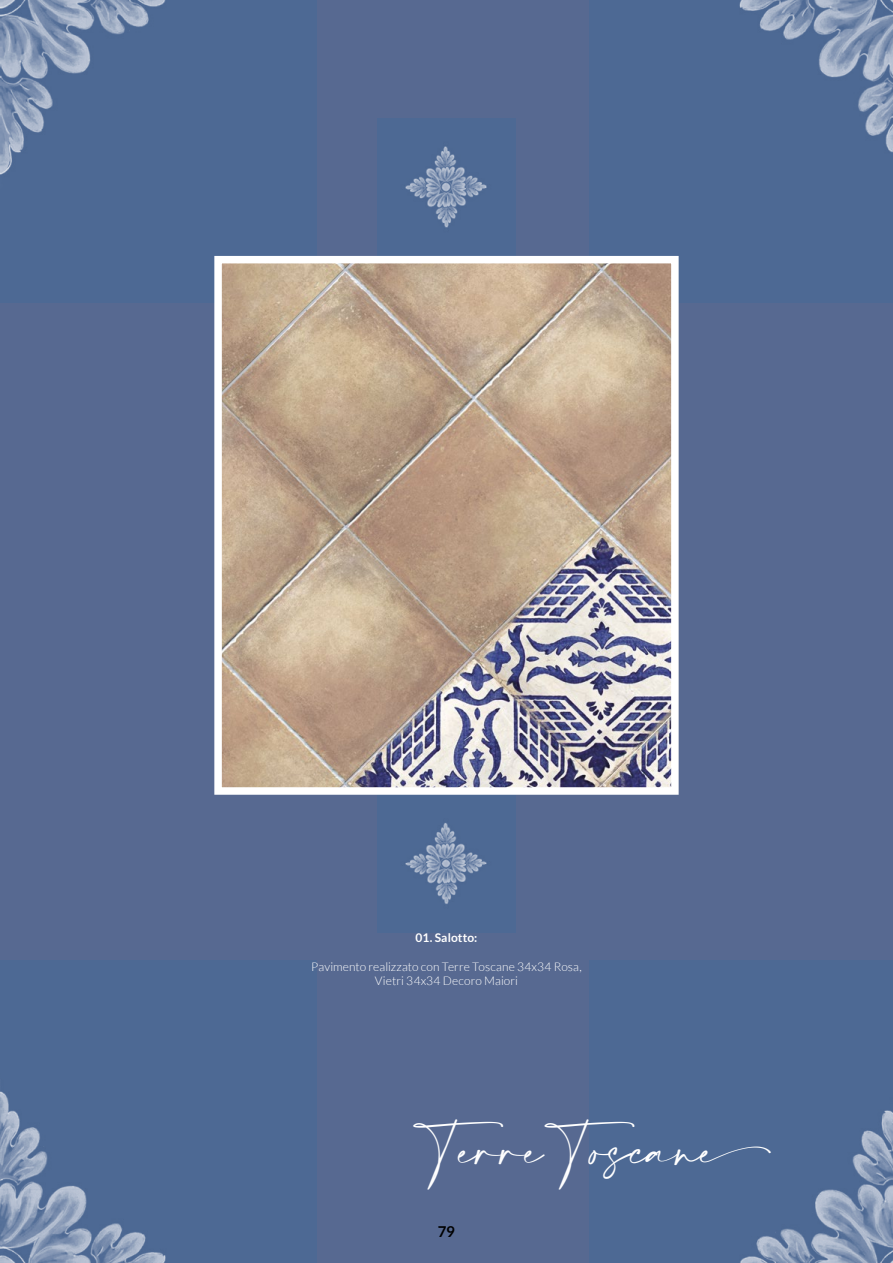
<style>
.page{position:relative;width:893px;height:1263px;background:#fff}
.page>*{position:absolute;margin:0;border:0;box-sizing:border-box;transform-origin:0 0}
.t1{font:36px "Amalfi Coast";color:#fff}
.t2{font:700 15px "Lato";color:#000}
.t3{font:300 12px/14.4px "Lato";letter-spacing:.005em;color:#fff;text-align:center}
.t4{font:700 12px "Lato";letter-spacing:.01em;color:#fff}
</style>
<div class="page">
<div style="left:1px;top:0;width:892px;height:1263px;background:#576991"></div>
<img style="left:400px;top:141px;width:92px;height:92px">
<img style="left:400px;top:818px;width:92px;height:91px">
<img style="left:739px;top:0;width:154px;height:154px">
<img style="left:1px;top:0;width:166px;height:178px">
<img style="left:1px;top:1080px;width:166px;height:183px">
<img style="left:739px;top:1097px;width:154px;height:166px">
<img style="left:223px;top:265px;width:447px;height:521px">
<div style="left:214px;top:256px;width:465px;height:539px;border:8px solid #fff"></div>
<p class="t4" style="left:416px;top:931px;width:63px">01. Salotto:</p>
<p class="t3" style="left:311px;top:959px;width:272px">Pavimento realizzato con Terre Toscane 34x34 Rosa,<br>Vietri 34x34 Decoro Maiori</p>
<h1 class="t1" style="left:426px;top:1130px;width:347px">Terre Toscane</h1>
<p class="t2" style="left:438px;top:1223px;width:19px">79</p>
</div>
